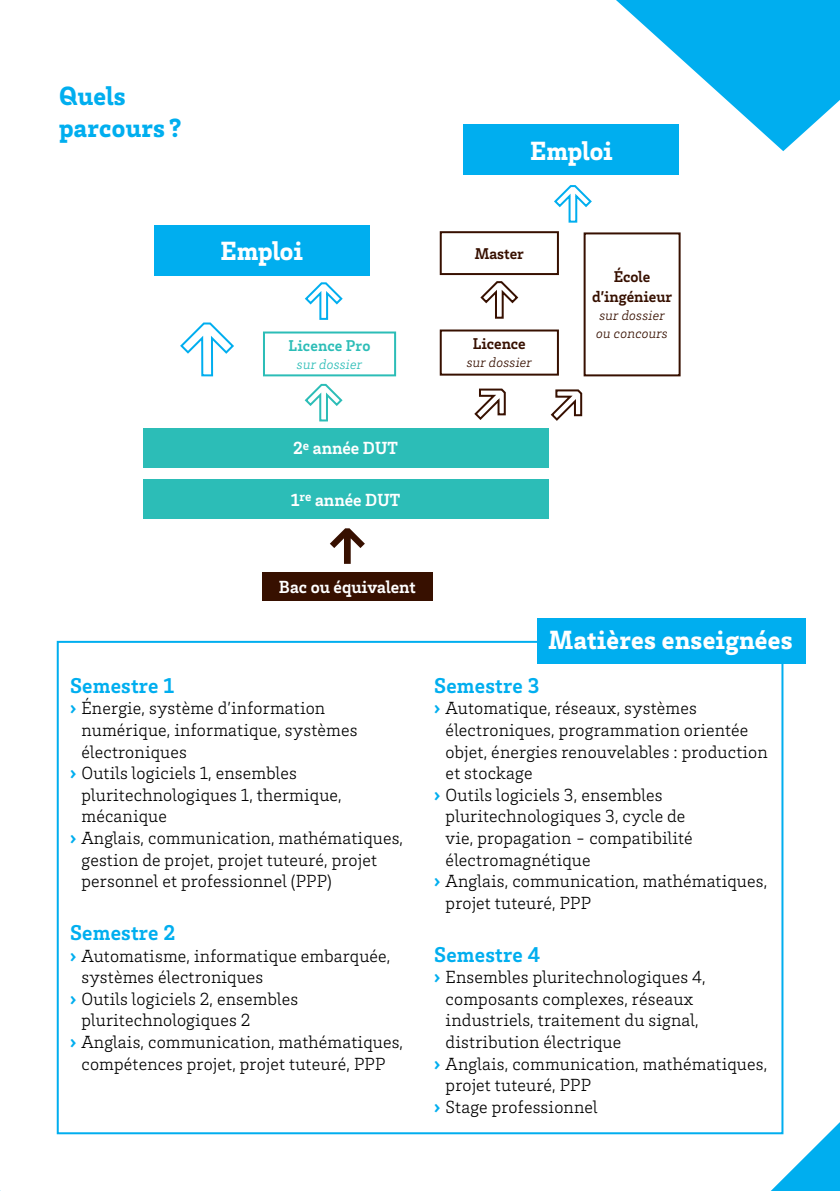
<style>
.page{position:relative;width:840px;height:1191px;background:#fff}
.page>*{position:absolute;margin:0;border:0;box-sizing:border-box;transform-origin:0 0}
.t1{font:900 27px "Brix Slab";letter-spacing:.01em;color:#fff}
.t2{font:900 27px/32.4px "Brix Slab";letter-spacing:.01em;color:#00aeef}
.t3{font:700 22px "Brix Slab";letter-spacing:.01em;color:#00aeef}
.t4{font:300 18px "Brix Slab";letter-spacing:.01em;color:#000}
.t5{font:700 18px "Brix Slab";color:#fff}
.t6{font:700 16px/20px "Brix Slab";color:#371000;text-align:center}
.t7{font:700 16px "Brix Slab";letter-spacing:.01em;color:#2cbdb7}
.t8{font:italic 300 14px/18px "Brix Slab";letter-spacing:.01em;color:#371000}
.t9{font:italic 300 14px "Brix Slab";letter-spacing:.01em;color:#2cbdb7}
.s1{font-weight:900;color:#00aeef}
</style>
<div class="page">
<svg style="left:770px;top:1122px;width:69px;height:69px"></svg>
<div style="left:58px;top:642px;width:724px;height:491px;background:#fff"></div>
<div style="left:537px;top:618px;width:267px;height:45px;background:#00aeef"></div>
<svg style="left:0;top:1044px;width:73px;height:147px"></svg>
<svg style="left:615px;top:0;width:224px;height:151px"></svg>
<div style="left:262px;top:572px;width:170px;height:29px;background:#371000"></div>
<div style="left:583px;top:232px;width:97px;height:144px;border:2px solid #371000"></div>
<div style="left:263px;top:331px;width:133px;height:45px;border:2px solid #2cbdb7"></div>
<div style="left:142px;top:428px;width:406px;height:39px;background:#2cbdb7"></div>
<div style="left:142px;top:480px;width:406px;height:39px;background:#2cbdb7"></div>
<svg style="left:330px;top:528px;width:34px;height:36px"></svg>
<svg style="left:304px;top:383px;width:39px;height:39px"></svg>
<svg style="left:180px;top:322px;width:54px;height:55px"></svg>
<svg style="left:304px;top:282px;width:39px;height:38px"></svg>
<svg style="left:474px;top:388px;width:32px;height:32px"></svg>
<svg style="left:550px;top:389px;width:33px;height:32px"></svg>
<div style="left:439px;top:231px;width:119px;height:44px;border:2px solid #371000"></div>
<div style="left:439px;top:329px;width:119px;height:46px;border:2px solid #371000"></div>
<svg style="left:480px;top:281px;width:39px;height:38px"></svg>
<svg style="left:554px;top:185px;width:38px;height:38px"></svg>
<div style="left:154px;top:225px;width:215px;height:50px;background:#00aeef"></div>
<div style="left:463px;top:125px;width:215px;height:50px;background:#00aeef"></div>
<h1 class="t2" style="left:59px;top:78px;width:124px">Quels parcours ?</h1>
<h1 class="t1" style="left:530px;top:133px;width:84px">Emploi</h1>
<h1 class="t1" style="left:220px;top:233px;width:84px">Emploi</h1>
<p class="t7" style="left:288px;top:335px;width:83px">Licence Pro</p>
<p class="t9" style="left:297px;top:354px;width:67px">sur dossier</p>
<p class="t6" style="left:474px;top:243px;width:51px">Master</p>
<p class="t6" style="left:472px;top:333px;width:54px">Licence</p>
<p class="t8" style="left:466px;top:353px;width:67px">sur dossier</p>
<p class="t6" style="left:591px;top:266px;width:81px">École d’ingénieur</p>
<p class="t8" style="left:596px;top:306px;width:73px">sur dossier ou concours</p>
<p class="t5" style="left:293px;top:436px;width:106px">2<sup>e</sup> année DUT</p>
<p class="t5" style="left:291px;top:488px;width:111px">1<sup>re</sup> année DUT</p>
<p class="t5" style="left:212px;top:487px;width:138px">Bac ou équivalent</p>
<p class="t5" style="left:279px;top:575px;width:138px">Bac ou équivalent</p>
<p class="t3" style="left:70px;top:671px;width:105px">Semestre 1</p>
<p class="t4" style="left:70px;top:697px;width:256px"><span class="s1">›</span> Énergie, système d’information</p>
<p class="t4" style="left:81px;top:718px;width:277px">numérique, informatique, systèmes</p>
<p class="t4" style="left:81px;top:740px;width:107px">électroniques</p>
<p class="t4" style="left:70px;top:761px;width:228px"><span class="s1">›</span> Outils logiciels 1, ensembles</p>
<p class="t4" style="left:81px;top:783px;width:262px">pluritechnologiques 1, thermique,</p>
<p class="t4" style="left:81px;top:805px;width:87px">mécanique</p>
<p class="t4" style="left:70px;top:826px;width:334px"><span class="s1">›</span> Anglais, communication, mathématiques,</p>
<p class="t4" style="left:81px;top:848px;width:297px">gestion de projet, projet tuteuré, projet</p>
<p class="t4" style="left:81px;top:869px;width:252px">personnel et professionnel (PPP)</p>
<p class="t3" style="left:70px;top:918px;width:107px">Semestre 2</p>
<p class="t4" style="left:70px;top:944px;width:322px"><span class="s1">›</span> Automatisme, informatique embarquée,</p>
<p class="t4" style="left:81px;top:965px;width:183px">systèmes électroniques</p>
<p class="t4" style="left:70px;top:987px;width:229px"><span class="s1">›</span> Outils logiciels 2, ensembles</p>
<p class="t4" style="left:81px;top:1009px;width:170px">pluritechnologiques 2</p>
<p class="t4" style="left:70px;top:1030px;width:334px"><span class="s1">›</span> Anglais, communication, mathématiques,</p>
<p class="t4" style="left:81px;top:1052px;width:305px">compétences projet, projet tuteuré, PPP</p>
<h1 class="t1" style="left:548px;top:622px;width:245px">Matières enseignées</h1>
<p class="t3" style="left:434px;top:671px;width:106px">Semestre 3</p>
<p class="t4" style="left:434px;top:697px;width:264px"><span class="s1">›</span> Automatique, réseaux, systèmes</p>
<p class="t4" style="left:445px;top:718px;width:304px">électroniques, programmation orientée</p>
<p class="t4" style="left:445px;top:740px;width:323px">objet, énergies renouvelables : production</p>
<p class="t4" style="left:445px;top:761px;width:88px">et stockage</p>
<p class="t4" style="left:434px;top:783px;width:230px"><span class="s1">›</span> Outils logiciels 3, ensembles</p>
<p class="t4" style="left:445px;top:805px;width:241px">pluritechnologiques 3, cycle de</p>
<p class="t4" style="left:445px;top:826px;width:248px">vie, propagation - compatibilité</p>
<p class="t4" style="left:445px;top:848px;width:146px">électromagnétique</p>
<p class="t4" style="left:434px;top:869px;width:334px"><span class="s1">›</span> Anglais, communication, mathématiques,</p>
<p class="t4" style="left:445px;top:891px;width:147px">projet tuteuré, PPP</p>
<p class="t3" style="left:434px;top:939px;width:107px">Semestre 4</p>
<p class="t4" style="left:434px;top:965px;width:272px"><span class="s1">›</span> Ensembles pluritechnologiques 4,</p>
<p class="t4" style="left:445px;top:987px;width:249px">composants complexes, réseaux</p>
<p class="t4" style="left:445px;top:1009px;width:254px">industriels, traitement du signal,</p>
<p class="t4" style="left:445px;top:1030px;width:177px">distribution électrique</p>
<p class="t4" style="left:434px;top:1052px;width:334px"><span class="s1">›</span> Anglais, communication, mathématiques,</p>
<p class="t4" style="left:445px;top:1073px;width:147px">projet tuteuré, PPP</p>
<p class="t4" style="left:434px;top:1095px;width:165px"><span class="s1">›</span> Stage professionnel</p>
</div>
